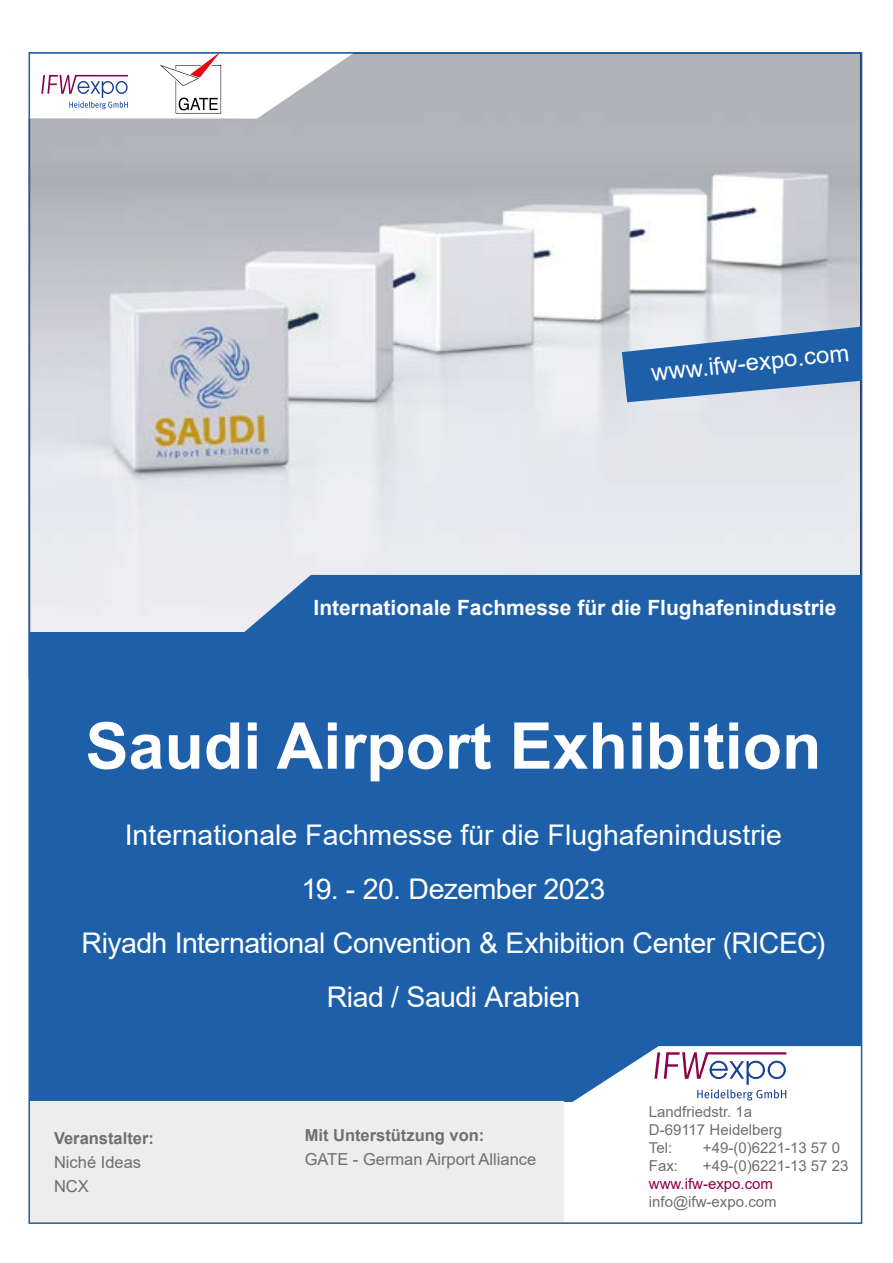
<style>
.page{position:relative;width:893px;height:1263px;background:#fff}
.page>*{position:absolute;margin:0;border:0;box-sizing:border-box;transform-origin:0 0}
.t1{font:700 64.5px "Arial";color:#fff}
.t2{font:28.5px/54px "Arial";letter-spacing:-.015em;color:#fff;text-align:center}
.t3{font:24px "Arial";color:#fff}
.t4{font:700 21px "Arial";color:#fff}
.t5{font:16.5px/24px "Arial";color:#706f6f}
.t6{font:700 16.5px "Arial";color:#706f6f}
.t7{font:15px/18px "Arial";color:#706f6f}
.t8{font:15px "Arial";color:#8d004c}
</style>
<div class="page">
<img style="left:32px;top:55px;width:826px;height:577px">
<div style="left:30px;top:632px;width:831px;height:469px;background:#1d5fa9"></div>
<div style="left:28px;top:1101px;width:535px;height:121px;background:#ededed"></div>
<svg style="left:212px;top:575px;width:647px;height:57px;background:#326db0"></svg>
<svg style="left:563px;top:1046px;width:296px;height:62px"></svg>
<svg style="left:622px;top:327px;width:237px;height:75px;background:#5988bc"></svg>
<svg style="left:28px;top:52px;width:326px;height:67px"></svg>
<p class="t3" style="left:650px;top:356px;width:200px;rotate:-6deg">www.ifw-expo.com</p>
<p class="t4" style="left:314px;top:592px;width:524px">Internationale Fachmesse für die Flughafenindustrie</p>
<h1 class="t1" style="left:86px;top:700px;width:737px">Saudi Airport Exhibition</h1>
<p class="t2" style="left:125px;top:808px;width:659px">Internationale Fachmesse für die Flughafenindustrie</p>
<p class="t2" style="left:82px;top:862px;width:745px">19. - 20. Dezember 2023<br>Riyadh International Convention &amp; Exhibition Center (RICEC)<br>Riad / Saudi Arabien</p>
<p class="t6" style="left:54px;top:1126px;width:101px">Veranstalter:</p>
<p class="t5" style="left:54px;top:1150px;width:89px">Niché Ideas<br>NCX</p>
<p class="t6" style="left:305px;top:1124px;width:181px">Mit Unterstützung von:</p>
<p class="t5" style="left:305px;top:1147px;width:233px">GATE - German Airport Alliance</p>
<p class="t7" style="left:649px;top:1103px;width:135px">Landfriedstr. 1a<br>D-69117 Heidelberg<br>Tel:</p>
<p class="t7" style="left:703px;top:1139px;width:139px">+49-(0)6221-13 57 0</p>
<p class="t7" style="left:649px;top:1157px;width:31px">Fax:</p>
<p class="t7" style="left:703px;top:1157px;width:147px">+49-(0)6221-13 57 23</p>
<p class="t8" style="left:649px;top:1174px;width:126px">www.ifw-expo.com</p>
<p class="t7" style="left:649px;top:1193px;width:129px">info@ifw-expo.com</p>
</div>
